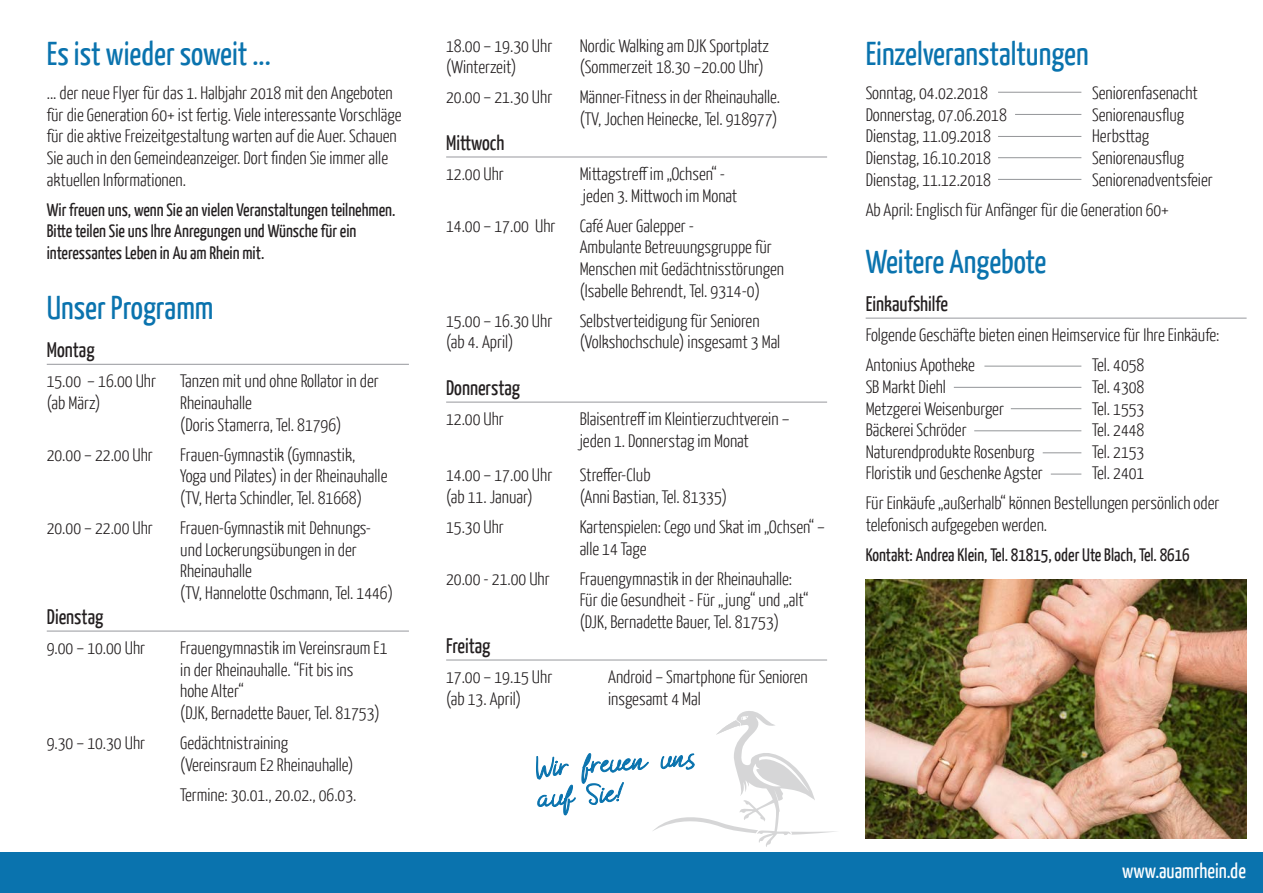
<style>
.page{position:relative;width:1263px;height:893px;background:#fff}
.page>*{position:absolute;margin:0;border:0;box-sizing:border-box;transform-origin:0 0}
.t1{font:33px "Yanone Kaffeesatz";color:#0a73ae}
.t2{font:21px "Yanone Kaffeesatz";color:#231f20}
.t3{font:21px "Yanone Kaffeesatz";color:#fff}
.t4{font:300 18px/21.6px "Yanone Kaffeesatz";color:#231f20}
.t5{font:18px/21.6px "Yanone Kaffeesatz";color:#231f20}
</style>
<div class="page">
<hr style="left:47px;top:364px;width:362px;height:1px;background:#a8a9ad">
<hr style="left:47px;top:630px;width:362px;height:2px;background:#a8a9ad">
<hr style="left:446px;top:156px;width:381px;height:2px;background:#a8a9ad">
<hr style="left:446px;top:401px;width:381px;height:2px;background:#a8a9ad">
<hr style="left:446px;top:659px;width:381px;height:2px;background:#a8a9ad">
<hr style="left:866px;top:318px;width:380px;height:1px;background:#a8a9ad">
<img style="left:865px;top:579px;width:382px;height:259px">
<div style="left:0;top:852px;width:1263px;height:41px;background:#0a73ae"></div>
<svg style="left:536px;top:711px;width:300px;height:136px"></svg>
<hr style="left:984px;top:366px;width:97px;height:1px;background:#939598">
<hr style="left:954px;top:387px;width:127px;height:1px;background:#939598">
<hr style="left:1011px;top:408px;width:70px;height:1px;background:#939598">
<hr style="left:974px;top:430px;width:107px;height:1px;background:#939598">
<hr style="left:1043px;top:452px;width:38px;height:1px;background:#939598">
<hr style="left:1051px;top:474px;width:30px;height:1px;background:#939598">
<hr style="left:998px;top:92px;width:83px;height:1px;background:#939598">
<hr style="left:1015px;top:114px;width:66px;height:1px;background:#939598">
<hr style="left:998px;top:136px;width:83px;height:1px;background:#939598">
<hr style="left:998px;top:157px;width:83px;height:1px;background:#939598">
<hr style="left:998px;top:179px;width:83px;height:1px;background:#939598">
<h1 class="t1" style="left:47px;top:33px;width:225px">Es ist wieder soweit ...</h1>
<p class="t4" style="left:47px;top:81px;width:356px">... der neue Flyer für das 1. Halbjahr 2018 mit den Angeboten für die Generation 60+ ist fertig. Viele interessante Vorschläge für die aktive Freizeitgestaltung warten auf die Auer. Schauen Sie auch in den Gemeindeanzeiger. Dort finden Sie immer alle aktuellen Informationen.</p>
<p class="t5" style="left:47px;top:198px;width:350px">Wir freuen uns, wenn Sie an vielen Veranstaltungen teilnehmen.<br>Bitte teilen Sie uns Ihre Anregungen und Wünsche für ein interessantes Leben in Au am Rhein mit.</p>
<h1 class="t1" style="left:47px;top:288px;width:168px">Unser Programm</h1>
<p class="t2" style="left:47px;top:337px;width:49px">Montag</p>
<p class="t4" style="left:47px;top:370px;width:111px">15.00 – 16.00 Uhr</p>
<p class="t4" style="left:180px;top:370px;width:200px">Tanzen mit und ohne Rollator in der</p>
<p class="t4" style="left:47px;top:391px;width:55px">(ab März)</p>
<p class="t4" style="left:180px;top:391px;width:163px">Rheinauhalle<br>(Doris Stamerra, Tel. 81796)</p>
<p class="t4" style="left:47px;top:443px;width:108px">20.00 – 22.00 Uhr</p>
<p class="t4" style="left:180px;top:443px;width:209px">Frauen-Gymnastik (Gymnastik,<br>Yoga und Pilates) in der Rheinauhalle (TV, Herta Schindler, Tel. 81668)</p>
<p class="t4" style="left:47px;top:516px;width:108px">20.00 – 22.00 Uhr</p>
<p class="t4" style="left:180px;top:516px;width:214px">Frauen-Gymnastik mit Dehnungs&shy;und Lockerungsübungen in der<br>Rheinauhalle<br>(TV, Hannelotte Oschmann, Tel. 1446)</p>
<p class="t2" style="left:47px;top:604px;width:58px">Dienstag</p>
<p class="t4" style="left:47px;top:637px;width:100px">9.00 – 10.00 Uhr</p>
<p class="t4" style="left:180px;top:637px;width:209px">Frauengymnastik im Vereinsraum E1 in der Rheinauhalle. “Fit bis ins<br>hohe Alter“<br>(DJK, Bernadette Bauer, Tel. 81753)</p>
<p class="t4" style="left:47px;top:731px;width:100px">9.30 – 10.30 Uhr</p>
<p class="t4" style="left:180px;top:731px;width:175px">Gedächtnistraining (Vereinsraum E2 Rheinauhalle)</p>
<p class="t4" style="left:180px;top:783px;width:178px">Termine: 30.01., 20.02., 06.03.</p>
<p class="t4" style="left:446px;top:34px;width:108px">18.00 – 19.30 Uhr</p>
<p class="t4" style="left:580px;top:34px;width:191px">Nordic Walking am DJK Sportplatz</p>
<p class="t4" style="left:446px;top:56px;width:72px">(Winterzeit)</p>
<p class="t4" style="left:580px;top:56px;width:186px">(Sommerzeit 18.30 –20.00 Uhr)</p>
<p class="t4" style="left:446px;top:86px;width:108px">20.00 – 21.30 Uhr</p>
<p class="t4" style="left:580px;top:86px;width:202px">Männer-Fitness in der Rheinauhalle. (TV, Jochen Heinecke, Tel. 918977)</p>
<p class="t2" style="left:446px;top:130px;width:60px">Mittwoch</p>
<p class="t4" style="left:446px;top:163px;width:59px">12.00 Uhr</p>
<p class="t4" style="left:580px;top:163px;width:159px">Mittagstreff im „Ochsen“ - jeden 3. Mittwoch im Monat</p>
<p class="t4" style="left:446px;top:214px;width:111px">14.00 – 17.00 Uhr</p>
<p class="t4" style="left:580px;top:214px;width:206px">Café Auer Galepper -<br>Ambulante Betreuungsgruppe für<br>Menschen mit Gedächtnisstörungen (Isabelle Behrendt, Tel. 9314-0)</p>
<p class="t4" style="left:446px;top:309px;width:108px">15.00 – 16.30 Uhr</p>
<p class="t4" style="left:580px;top:309px;width:181px">Selbstverteidigung für Senioren</p>
<p class="t4" style="left:446px;top:331px;width:69px">(ab 4. April)</p>
<p class="t4" style="left:580px;top:331px;width:202px">(Volkshochschule) insgesamt 3 Mal</p>
<p class="t2" style="left:446px;top:375px;width:76px">Donnerstag</p>
<p class="t4" style="left:446px;top:408px;width:59px">12.00 Uhr</p>
<p class="t4" style="left:580px;top:408px;width:211px">Blaisentreff im Kleintierzuchtverein – jeden 1. Donnerstag im Monat</p>
<p class="t4" style="left:446px;top:464px;width:108px">14.00 – 17.00 Uhr</p>
<p class="t4" style="left:580px;top:464px;width:72px">Streffer-Club</p>
<p class="t4" style="left:446px;top:485px;width:88px">(ab 11. Januar)</p>
<p class="t4" style="left:580px;top:485px;width:149px">(Anni Bastian, Tel. 81335)</p>
<p class="t4" style="left:446px;top:515px;width:59px">15.30 Uhr</p>
<p class="t4" style="left:580px;top:515px;width:247px">Kartenspielen: Cego und Skat im „Ochsen“ – alle 14 Tage</p>
<p class="t4" style="left:446px;top:567px;width:105px">20.00 - 21.00 Uhr</p>
<p class="t4" style="left:580px;top:567px;width:230px">Frauengymnastik in der Rheinauhalle:<br>Für die Gesundheit - Für „jung“ und „alt“ (DJK, Bernadette Bauer, Tel. 81753)</p>
<p class="t2" style="left:446px;top:633px;width:46px">Freitag</p>
<p class="t4" style="left:446px;top:665px;width:108px">17.00 – 19.15 Uhr</p>
<p class="t4" style="left:608px;top:665px;width:201px">Android – Smartphone für Senioren</p>
<p class="t4" style="left:446px;top:687px;width:77px">(ab 13. April)</p>
<p class="t4" style="left:608px;top:687px;width:94px">insgesamt 4 Mal</p>
<h1 class="t1" style="left:866px;top:33px;width:225px">Einzelveranstaltungen</h1>
<p class="t4" style="left:866px;top:81px;width:124px">Sonntag, 04.02.2018</p>
<p class="t4" style="left:1092px;top:81px;width:107px">Seniorenfasenacht</p>
<p class="t4" style="left:866px;top:103px;width:143px">Donnerstag, 07.06.2018</p>
<p class="t4" style="left:1092px;top:103px;width:93px">Seniorenausflug</p>
<p class="t4" style="left:866px;top:125px;width:127px">Dienstag, 11.09.2018</p>
<p class="t4" style="left:1092px;top:125px;width:58px">Herbsttag</p>
<p class="t4" style="left:866px;top:146px;width:127px">Dienstag, 16.10.2018</p>
<p class="t4" style="left:1092px;top:146px;width:93px">Seniorenausflug</p>
<p class="t4" style="left:866px;top:168px;width:127px">Dienstag, 11.12.2018</p>
<p class="t4" style="left:866px;top:164px;width:349px;line-height:30.2px;text-indent:226px">Seniorenadventsfeier<br>Ab April: Englisch für Anfänger für die Generation 60+</p>
<h1 class="t1" style="left:866px;top:242px;width:182px">Weitere Angebote</h1>
<p class="t2" style="left:866px;top:291px;width:84px">Einkaufshilfe</p>
<p class="t4" style="left:866px;top:319px;width:355px;line-height:30.2px">Folgende Geschäfte bieten einen Heimservice für Ihre Einkäufe:<br>Antonius Apotheke</p>
<p class="t4" style="left:1092px;top:354px;width:54px">Tel. 4058</p>
<p class="t4" style="left:866px;top:375px;width:82px">SB Markt Diehl</p>
<p class="t4" style="left:1092px;top:375px;width:54px">Tel. 4308</p>
<p class="t4" style="left:866px;top:397px;width:140px">Metzgerei Weisenburger</p>
<p class="t4" style="left:1092px;top:397px;width:54px">Tel. 1553</p>
<p class="t4" style="left:866px;top:419px;width:102px">Bäckerei Schröder</p>
<p class="t4" style="left:1092px;top:419px;width:54px">Tel. 2448</p>
<p class="t4" style="left:866px;top:440px;width:170px">Naturendprodukte Rosenburg</p>
<p class="t4" style="left:1092px;top:440px;width:54px">Tel. 2153</p>
<p class="t4" style="left:866px;top:462px;width:179px">Floristik und Geschenke Agster</p>
<p class="t4" style="left:866px;top:457px;width:355px;line-height:30.2px;text-indent:226px">Tel. 2401<br>Für Einkäufe „außerhalb“ können Bestellungen persönlich oder</p>
<p class="t4" style="left:866px;top:513px;width:183px">telefonisch aufgegeben werden.</p>
<p class="t5" style="left:866px;top:544px;width:326px">Kontakt: Andrea Klein, Tel. 81815, oder Ute Blach, Tel. 8616</p>
<p class="t3" style="left:1122px;top:858px;width:125px">www.auamrhein.de</p>
</div>
